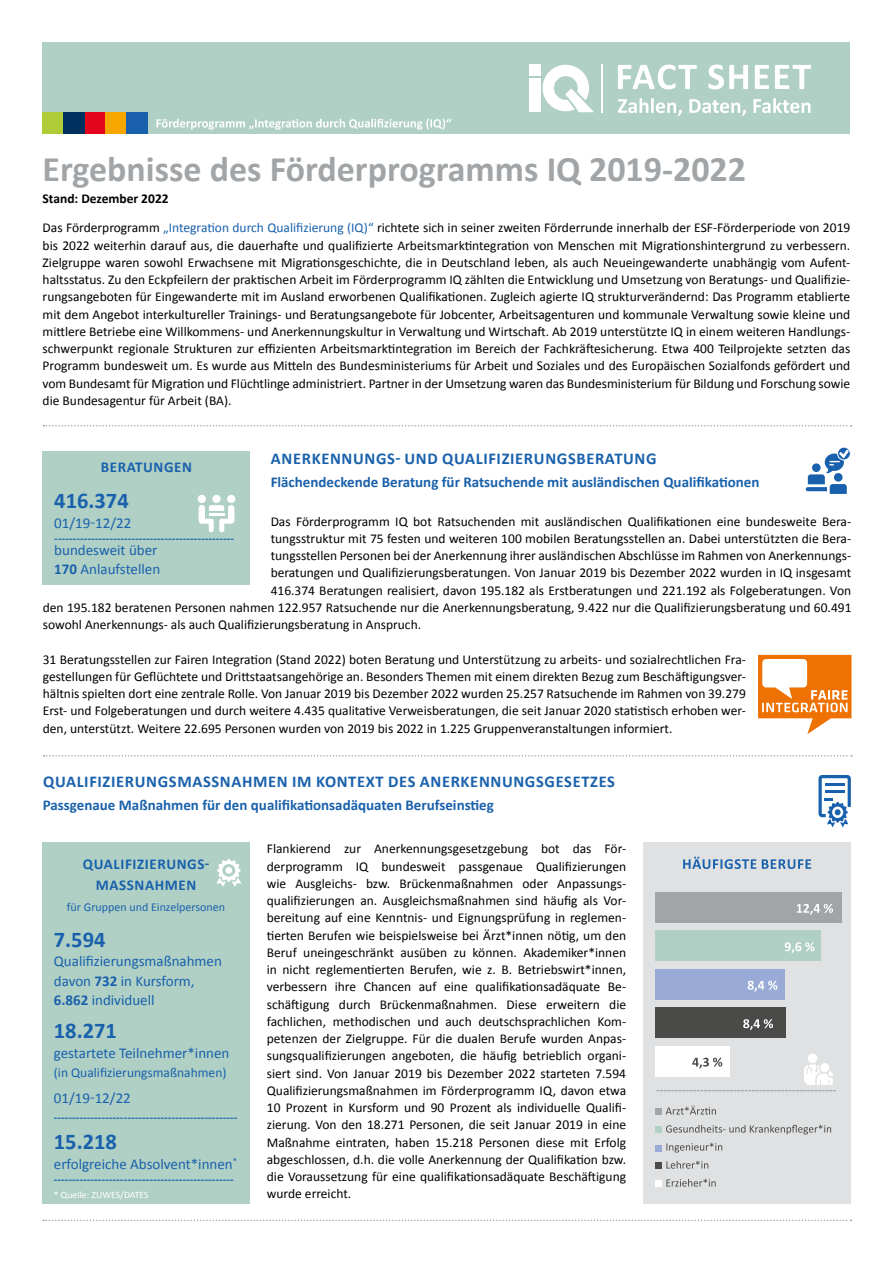
<style>
.page{position:relative;width:893px;height:1263px;background:#fff}
.page>*{position:absolute;margin:0;border:0;box-sizing:border-box;transform-origin:0 0}
.Überschrift_Neu{font:700 36px "Calibri";color:#a1a5a7}
.t1{font:700 22.5px "Calibri";color:#1961ac}
.H1{font:700 16.5px "Calibri";letter-spacing:.04em;color:#1961ac}
.t2{font:15px/19.5px "Calibri";color:#1961ac}
.H2{font:700 15px "Calibri";color:#1961ac}
.H2-2{font:700 15px/21px "Calibri";letter-spacing:.04em;color:#1961ac;text-align:center}
.P__Fliesstext{font:13.5px/17.2px "Calibri";color:#000;text-align:justify}
.t3{font:13.5px "Calibri";color:#1961ac}
.Stand_februar{font:700 13.5px "Calibri";color:#000}
.t4{font:700 12px "Calibri";color:#1961ac}
.t5{font:12px "Calibri";color:#1961ac}
.t6{font:9.75px "Calibri";color:#fff}
.s1{color:#1961ac}
.s2{font-weight:700}
</style>
<div class="page">
<div style="left:43px;top:42px;width:807px;height:92px;background:#b0d0c5"></div>
<div style="left:85px;top:112px;width:21px;height:22px;background:#e3051b"></div>
<div style="left:43px;top:112px;width:21px;height:22px;background:#afcb37"></div>
<div style="left:106px;top:112px;width:21px;height:22px;background:#f7a600"></div>
<div style="left:127px;top:112px;width:21px;height:22px;background:#1961ac"></div>
<div style="left:63px;top:112px;width:22px;height:22px;background:#00305d"></div>
<div style="left:530px;top:78px;width:11px;height:33px;background:#fff"></div>
<div style="left:530px;top:65px;width:11px;height:11px;background:#fff"></div>
<svg style="left:543px;top:65px;width:51px;height:47px"></svg>
<hr style="left:601px;top:64px;width:1px;height:48px;background:#fff">
<svg style="left:618px;top:64px;width:193px;height:25px"></svg>
<svg style="left:618px;top:98px;width:192px;height:18px"></svg>
<svg style="left:156px;top:119px;width:295px;height:11px"></svg>
<svg style="left:43px;top:425px;width:809px;height:1px"></svg>
<svg style="left:44px;top:755px;width:808px;height:2px"></svg>
<svg style="left:43px;top:1219px;width:808px;height:2px"></svg>
<svg style="left:806px;top:447px;width:45px;height:47px"></svg>
<svg style="left:818px;top:775px;width:33px;height:52px"></svg>
<div style="left:43px;top:451px;width:207px;height:134px;background:#b0d0c5"></div>
<div style="left:212px;top:495px;width:9px;height:8px;background:#fff;border-radius:50%"></div>
<div style="left:198px;top:495px;width:8px;height:8px;background:#fff;border-radius:50%"></div>
<div style="left:227px;top:495px;width:8px;height:8px;background:#fff;border-radius:50%"></div>
<svg style="left:199px;top:505px;width:35px;height:27px"></svg>
<svg style="left:758px;top:655px;width:93px;height:79px"></svg>
<div style="left:42px;top:843px;width:207px;height:361px;background:#b0d0c5"></div>
<svg style="left:216px;top:859px;width:25px;height:28px"></svg>
<div style="left:643px;top:843px;width:207px;height:361px;background:#dfe1e2"></div>
<svg style="left:683px;top:857px;width:128px;height:12px"></svg>
<div style="left:808px;top:1053px;width:9px;height:10px;background:#fff;border-radius:50%"></div>
<div style="left:655px;top:1046px;width:74px;height:30px;background:#fff"></div>
<div style="left:655px;top:1008px;width:130px;height:30px;background:#4a4a49"></div>
<div style="left:655px;top:969px;width:130px;height:30px;background:#99aad7"></div>
<div style="left:655px;top:931px;width:165px;height:30px;background:#b0d0c5"></div>
<div style="left:655px;top:892px;width:186px;height:30px;background:#a1a5a7"></div>
<svg style="left:797px;top:904px;width:36px;height:11px"></svg>
<svg style="left:785px;top:942px;width:29px;height:11px"></svg>
<svg style="left:748px;top:981px;width:29px;height:10px"></svg>
<svg style="left:743px;top:1019px;width:30px;height:11px"></svg>
<svg style="left:656px;top:1057px;width:180px;height:34px"></svg>
<svg style="left:666px;top:1179px;width:50px;height:7px"></svg>
<svg style="left:655px;top:1105px;width:61px;height:9px"></svg>
<svg style="left:655px;top:1125px;width:176px;height:9px"></svg>
<svg style="left:655px;top:1143px;width:67px;height:9px"></svg>
<svg style="left:655px;top:1161px;width:53px;height:7px"></svg>
<div style="left:655px;top:1180px;width:6px;height:7px;background:#fff"></div>
<p class="Überschrift_Neu" style="left:43px;top:146px;width:705px">Ergebnisse des Förderprogramms IQ 2019-2022</p>
<p class="Stand_februar" style="left:43px;top:190px;width:128px">Stand: Dezember 2022</p>
<p class="P__Fliesstext" style="left:43px;top:219px;width:809px">Das Förderprogramm <span class="s1">„Integration durch Qualifizierung (IQ)“</span> richtete sich in seiner zweiten Förderrunde innerhalb der ESF-Förderperiode von 2019 bis 2022 weiterhin darauf aus, die dauerhafte und qualifizierte Arbeitsmarktintegration von Menschen mit Migrationshintergrund zu verbessern.<br>Zielgruppe waren sowohl Erwachsene mit Migrationsgeschichte, die in Deutschland leben, als auch Neueingewanderte unabhängig vom Aufent&shy;haltsstatus. Zu den Eckpfeilern der praktischen Arbeit im Förderprogramm IQ zählten die Entwicklung und Umsetzung von Beratungs- und Qualifizie&shy;rungsangeboten für Eingewanderte mit im Ausland erworbenen Qualifikationen. Zugleich agierte IQ strukturverändernd: Das Programm etablierte mit dem Angebot interkultureller Trainings- und Beratungsangebote für Jobcenter, Arbeitsagenturen und kommunale Verwaltung sowie kleine und mittlere Betriebe eine Willkommens- und Anerkennungskultur in Verwaltung und Wirtschaft. Ab 2019 unterstützte IQ in einem weiteren Handlungs&shy;schwerpunkt regionale Strukturen zur effizienten Arbeitsmarktintegration im Bereich der Fachkräftesicherung. Etwa 400 Teilprojekte setzten das Programm bundesweit um. Es wurde aus Mitteln des Bundesministeriums für Arbeit und Soziales und des Europäischen Sozialfonds gefördert und vom Bundesamt für Migration und Flüchtlinge administriert. Partner in der Umsetzung waren das Bundesministerium für Bildung und Forschung sowie die Bundesagentur für Arbeit (BA).</p>
<h1 class="H1" style="left:271px;top:448px;width:387px">ANERKENNUNGS- UND QUALIFIZIERUNGSBERATUNG</h1>
<h2 class="H2" style="left:271px;top:472px;width:490px">Flächendeckende Beratung für Ratsuchende mit ausländischen Qualifikationen</h2>
<p class="P__Fliesstext" style="left:271px;top:512px;width:582px">Das Förderprogramm IQ bot Ratsuchenden mit ausländischen Qualifikationen eine bundesweite Bera&shy;tungsstruktur mit 75 festen und weiteren 100 mobilen Beratungsstellen an. Dabei unterstützten die Bera&shy;tungsstellen Personen bei der Anerkennung ihrer ausländischen Abschlüsse im Rahmen von Anerkennungs&shy;beratungen und Qualifizierungsberatungen. Von Januar 2019 bis Dezember 2022 wurden in IQ insgesamt 416.374 Beratungen realisiert, davon 195.182 als Erstberatungen und 221.192 als Folgeberatungen. Von</p>
<p class="H2-2" style="left:101px;top:456px;width:93px">BERATUNGEN</p>
<p class="t1" style="left:54px;top:486px;width:76px">416.374</p>
<p class="t2" style="left:54px;top:513px;width:79px">01/19-12/22</p>
<p class="t4" style="left:54px;top:531px;width:181px">-------------------------------------------------</p>
<p class="t2" style="left:54px;top:540px;width:107px">bundesweit über<br><span class="s2">170</span> Anlaufstellen</p>
<p class="P__Fliesstext" style="left:43px;top:599px;width:810px">den 195.182 beratenen Personen nahmen 122.957 Ratsuchende nur die Anerkennungsberatung, 9.422 nur die Qualifizierungsberatung und 60.491 sowohl Anerkennungs- als auch Qualifizierungsberatung in Anspruch.</p>
<p class="P__Fliesstext" style="left:43px;top:650px;width:705px">31 Beratungsstellen zur Fairen Integration (Stand 2022) boten Beratung und Unterstützung zu arbeits- und sozialrechtlichen Fra&shy;gestellungen für Geflüchtete und Drittstaatsangehörige an. Besonders Themen mit einem direkten Bezug zum Beschäftigungsver&shy;hältnis spielten dort eine zentrale Rolle. Von Januar 2019 bis Dezember 2022 wurden 25.257 Ratsuchende im Rahmen von 39.279<br>Erst- und Folgeberatungen und durch weitere 4.435 qualitative Verweisberatungen, die seit Januar 2020 statistisch erhoben wer&shy;den, unterstützt. Weitere 22.695 Personen wurden von 2019 bis 2022 in 1.225 Gruppenveranstaltungen informiert.</p>
<h1 class="H1" style="left:43px;top:771px;width:573px">QUALIFIZIERUNGSMASSNAHMEN IM KONTEXT DES ANERKENNUNGSGESETZES</h1>
<h2 class="H2" style="left:43px;top:795px;width:453px">Passgenaue Maßnahmen für den qualifikationsadäquaten Berufseinstieg</h2>
<p class="P__Fliesstext" style="left:267px;top:840px;width:361px">Flankierend zur Anerkennungsgesetzgebung bot das För&shy;derprogramm IQ bundesweit passgenaue Qualifizierungen wie Ausgleichs- bzw. Brückenmaßnahmen oder Anpassungs&shy;qualifizierungen an. Ausgleichsmaßnahmen sind häufig als Vor&shy;bereitung auf eine Kenntnis- und Eignungsprüfung in reglemen&shy;tierten Berufen wie beispielsweise bei Ärzt*innen nötig, um den Beruf uneingeschränkt ausüben zu können. Akademiker*innen in nicht reglementierten Berufen, wie z. B. Betriebswirt*innen, verbessern ihre Chancen auf eine qualifikationsadäquate Be&shy;schäftigung durch Brückenmaßnahmen. Diese erweitern die fachlichen, methodischen und auch deutschsprachlichen Kom&shy;petenzen der Zielgruppe. Für die dualen Berufe wurden Anpas&shy;sungsqualifizierungen angeboten, die häufig betrieblich organi&shy;siert sind. Von Januar 2019 bis Dezember 2022 starteten 7.594<br>Qualifizierungsmaßnahmen im Förderprogramm IQ, davon etwa 10 Prozent in Kursform und 90 Prozent als individuelle Qualifi&shy;zierung. Von den 18.271 Personen, die seit Januar 2019 in eine Maßnahme eintraten, haben 15.218 Personen diese mit Erfolg abgeschlossen, d.h. die volle Anerkennung der Qualifikation bzw. die Voraussetzung für eine qualifikationsadäquate Beschäftigung wurde erreicht.</p>
<p class="H2-2" style="left:83px;top:853px;width:128px">QUALIFIZIERUNGS-<br>MASSNAHMEN</p>
<p class="t5" style="left:67px;top:899px;width:160px">für Gruppen und Einzelpersonen</p>
<p class="t1" style="left:54px;top:925px;width:53px">7.594</p>
<p class="t2" style="left:54px;top:952px;width:170px">Qualifizierungsmaßnahmen</p>
<p class="t2" style="left:54px;top:971px;width:142px">davon <span class="s2">732</span> in Kursform,<br><span class="s2">6.862</span> individuell</p>
<p class="t1" style="left:54px;top:1016px;width:65px">18.271</p>
<p class="t2" style="left:54px;top:1043px;width:177px">gestartete Teilnehmer*innen</p>
<p class="t3" style="left:54px;top:1064px;width:174px">(in Qualifizierungsmaßnahmen)</p>
<p class="t2" style="left:54px;top:1088px;width:79px">01/19-12/22</p>
<p class="t4" style="left:54px;top:1111px;width:185px">--------------------------------------------------</p>
<p class="t1" style="left:54px;top:1127px;width:65px">15.218</p>
<p class="t2" style="left:54px;top:1154px;width:185px">erfolgreiche Absolvent*innen<sup>*</sup></p>
<p class="t4" style="left:54px;top:1172px;width:181px">-------------------------------------------------</p>
<p class="t6" style="left:54px;top:1188px;width:96px">* Quelle: ZUWES/DATES</p>
</div>
